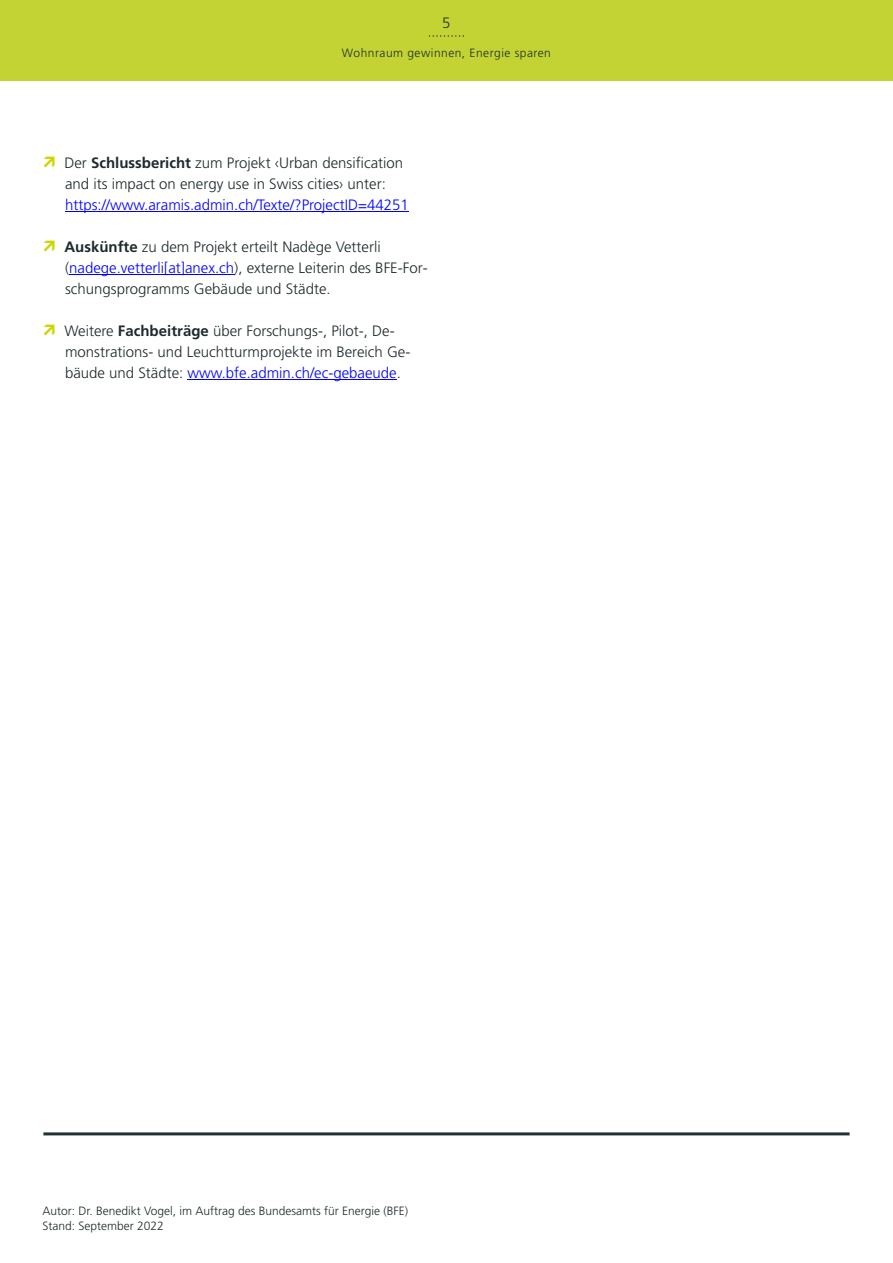
<style>
.page{position:relative;width:893px;height:1263px;background:#fff}
.page>*{position:absolute;margin:0;border:0;box-sizing:border-box;transform-origin:0 0}
.t1{font:300 15px/21px "Frutiger LT Std";color:#1e2a2c}
.t2{font:300 15px "Frutiger LT Std";color:#00f}
.t3{font:300 15px "Frutiger LT Std";color:#213131}
.t4{font:300 12px/15px "Frutiger LT Std";color:#1e2a2c}
.t5{font:300 12px "Frutiger LT Std";letter-spacing:.04em;color:#213131}
.s1{font-weight:700}
.s2{color:#00f}
</style>
<div class="page">
<div style="left:0;top:0;width:893px;height:81px;background:#c3d333"></div>
<svg style="left:429px;top:35px;width:34px;height:2px"></svg>
<hr style="left:65px;top:211px;width:344px;height:1px;background:#00f">
<hr style="left:69px;top:274px;width:165px;height:1px;background:#00f">
<hr style="left:188px;top:379px;width:209px;height:1px;background:#00f">
<hr style="left:43px;top:1132px;width:807px;height:3px;background:#213131">
<p class="t3" style="left:442px;top:17px;width:10px">5</p>
<p class="t5" style="left:342px;top:48px;width:210px">Wohnraum gewinnen, Energie sparen</p>
<p class="t1" style="left:64px;top:154px;width:340px">Der <span class="s1">Schlussbericht</span> zum Projekt ‹Urban densification and its impact on energy use in Swiss cities› unter:</p>
<p class="t2" style="left:65px;top:199px;width:345px">https://www.aramis.admin.ch/Texte/?ProjectID=44251</p>
<p class="t1" style="left:64px;top:238px;width:365px"><span class="s1">Auskünfte</span> zu dem Projekt erteilt Nadège Vetterli (<span class="s2">nadege.vetterli[at]anex.ch</span>), externe Leiterin des BFE-For&shy;schungsprogramms Gebäude und Städte.</p>
<p class="t1" style="left:64px;top:322px;width:347px">Weitere <span class="s1">Fachbeiträge</span> über Forschungs-, Pilot-, De&shy;monstrations- und Leuchtturmprojekte im Bereich Ge&shy;bäude und Städte: <span class="s2">www.bfe.admin.ch/ec-gebaeude</span>.</p>
<p class="t4" style="left:43px;top:1204px;width:367px">Autor: Dr. Benedikt Vogel, im Auftrag des Bundesamts für Energie (BFE)<br>Stand: September 2022</p>
</div>
